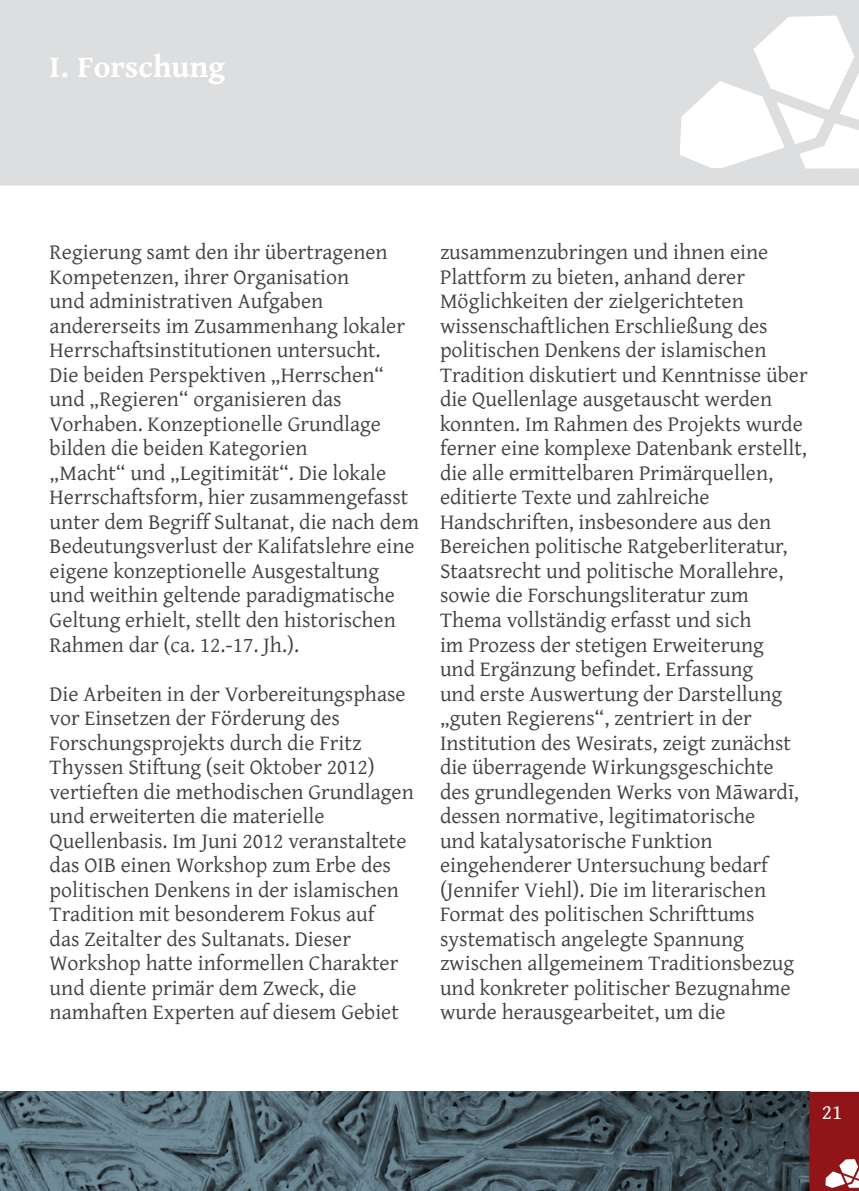
<style>
.page{position:relative;width:859px;height:1191px;background:#fff}
.page>*{position:absolute;margin:0;border:0;box-sizing:border-box;transform-origin:0 0}
.t1{font:700 31.5px "Gentium Book Basic";color:#fff}
.t2{font:21.88px/24.5px "Gentium Plus";color:#414042}
.t3{font:21px "Gentium Book Basic";color:#fff}
</style>
<div class="page">
<svg style="left:1px;top:1091px;width:808px;height:100px;background:#4d606a"></svg>
<svg style="left:809px;top:1091px;width:49px;height:100px;background:#9d3133"></svg>
<svg style="left:0;top:0;width:858px;height:186px;background:#dfe0e1"></svg>
<hr style="left:0;top:1091px;width:1px;height:100px;background:#718d99">
<h1 class="t1" style="left:50px;top:43px;width:177px">I. Forschung</h1>
<p class="t2" style="left:50px;top:238px;width:370px">Regierung samt den ihr übertragenen Kompetenzen, ihrer Organisation<br>und administrativen Aufgaben andererseits im Zusammenhang lokaler Herrschaftsinstitutionen untersucht.<br>Die beiden Perspektiven „Herrschen“ und „Regieren“ organisieren das Vorhaben. Konzeptionelle Grundlage bilden die beiden Kategorien<br>„Macht“ und „Legitimität“. Die lokale Herrschaftsform, hier zusammengefasst unter dem Begriff Sultanat, die nach dem Bedeutungsverlust der Kalifatslehre eine eigene konzeptionelle Ausgestaltung und weithin geltende paradigmatische Geltung erhielt, stellt den historischen Rahmen dar (ca. 12.-17. Jh.).</p>
<p class="t2" style="left:50px;top:679px;width:365px">Die Arbeiten in der Vorbereitungsphase vor Einsetzen der Förderung des Forschungsprojekts durch die Fritz Thyssen Stiftung (seit Oktober 2012) vertieften die methodischen Grundlagen und erweiterten die materielle Quellenbasis. Im Juni 2012 veranstaltete das OIB einen Workshop zum Erbe des politischen Denkens in der islamischen Tradition mit besonderem Fokus auf<br>das Zeitalter des Sultanats. Dieser Workshop hatte informellen Charakter und diente primär dem Zweck, die namhaften Experten auf diesem Gebiet</p>
<p class="t2" style="left:440px;top:238px;width:369px">zusammenzubringen und ihnen eine Plattform zu bieten, anhand derer Möglichkeiten der zielgerichteten wissenschaftlichen Erschließung des politischen Denkens der islamischen Tradition diskutiert und Kenntnisse über die Quellenlage ausgetauscht werden konnten. Im Rahmen des Projekts wurde ferner eine komplexe Datenbank erstellt, die alle ermittelbaren Primärquellen, editierte Texte und zahlreiche Handschriften, insbesondere aus den Bereichen politische Ratgeberliteratur, Staatsrecht und politische Morallehre, sowie die Forschungsliteratur zum Thema vollständig erfasst und sich<br>im Prozess der stetigen Erweiterung<br>und Ergänzung befindet. Erfassung<br>und erste Auswertung der Darstellung „guten Regierens“, zentriert in der Institution des Wesirats, zeigt zunächst die überragende Wirkungsgeschichte des grundlegenden Werks von Māwardī, dessen normative, legitimatorische<br>und katalysatorische Funktion eingehenderer Untersuchung bedarf (Jennifer Viehl). Die im literarischen Format des politischen Schrifttums systematisch angelegte Spannung zwischen allgemeinem Traditionsbezug und konkreter politischer Bezugnahme wurde herausgearbeitet, um die</p>
<p class="t3" style="left:821px;top:1096px;width:22px">21</p>
</div>
